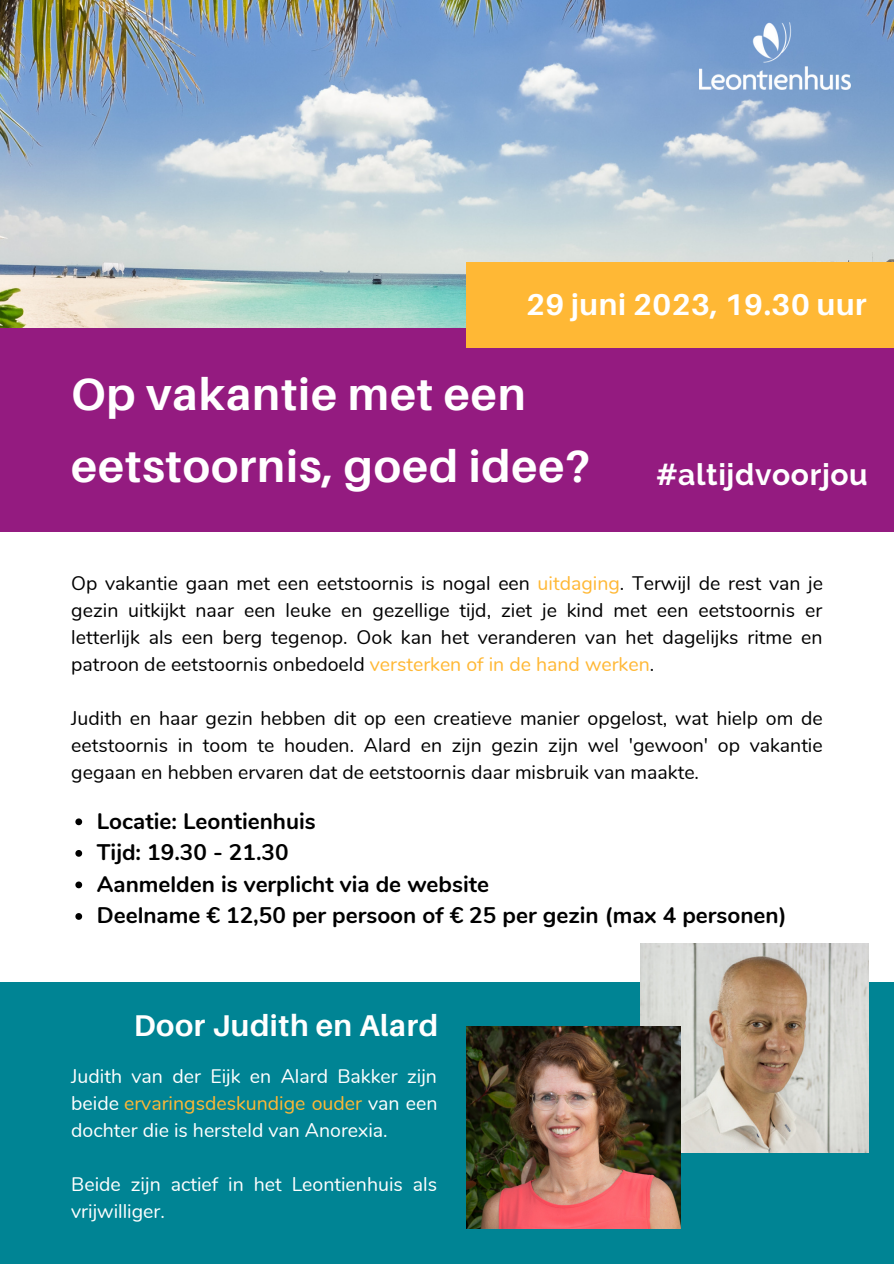
<style>
.page{position:relative;width:894px;height:1264px;background:#fff}
.page>*{position:absolute;margin:0;border:0;box-sizing:border-box;transform-origin:0 0}
.t1{font:700 45px/72px "Aileron";letter-spacing:.02em;color:#fff}
.t2{font:700 30px "Aileron";letter-spacing:.02em;color:#fff}
.t3{font:700 30px "Raleway";letter-spacing:.02em;color:#fff}
.t4{font:700 22.5px/31.5px "Nunito";color:#000}
.t5{font:19.5px/27px "Nunito";color:#000;text-align:justify}
.t6{font:19.5px/27px "Nunito";color:#fff;text-align:justify}
.s1{color:#ffb835}
</style>
<div class="page">
<img style="left:0;top:0;width:893px;height:328px">
<div style="left:0;top:328px;width:893px;height:204px;background:#941b80"></div>
<img style="left:699px;top:23px;width:151px;height:66px">
<div style="left:0;top:982px;width:893px;height:281px;background:#008494"></div>
<img style="left:640px;top:943px;width:228px;height:209px">
<img style="left:466px;top:1026px;width:214px;height:202px">
<svg style="left:75px;top:818px;width:7px;height:7px"></svg>
<svg style="left:75px;top:850px;width:7px;height:6px"></svg>
<svg style="left:75px;top:881px;width:7px;height:7px"></svg>
<svg style="left:75px;top:913px;width:7px;height:6px"></svg>
<div style="left:466px;top:262px;width:427px;height:85px;background:#ffb835"></div>
<h2 class="t2" style="left:526px;top:285px;width:342px">29 juni 2023, 19.30 uur</h2>
<h1 class="t1" style="left:71px;top:357px;width:520px">Op vakantie met een eetstoornis, goed idee?</h1>
<h2 class="t3" style="left:655px;top:456px;width:213px">#altijdvoorjou</h2>
<p class="t5" style="left:71px;top:570px;width:753px">Op vakantie gaan met een eetstoornis is nogal een <span class="s1">uitdaging</span>. Terwijl de rest van je gezin uitkijkt naar een leuke en gezellige tijd, ziet je kind met een eetstoornis er letterlijk als een berg tegenop. Ook kan het veranderen van het dagelijks ritme en patroon de eetstoornis onbedoeld <span class="s1">versterken of in de hand werken</span>.</p>
<p class="t5" style="left:71px;top:705px;width:752px">Judith en haar gezin hebben dit op een creatieve manier opgelost, wat hielp om de eetstoornis in toom te houden. Alard en zijn gezin zijn wel 'gewoon' op vakantie gegaan en hebben ervaren dat de eetstoornis daar misbruik van maakte.</p>
<p class="t4" style="left:97px;top:805px;width:691px">Locatie: Leontienhuis<br>Tijd: 19.30 - 21.30<br>Aanmelden is verplicht via de website<br>Deelname € 12,50 per persoon of € 25 per gezin (max 4 personen)</p>
<h2 class="t2" style="left:134px;top:1007px;width:306px">Door Judith en Alard</h2>
<p class="t6" style="left:71px;top:1062px;width:367px">Judith van der Eijk en Alard Bakker zijn beide <span class="s1">ervaringsdeskundige ouder</span> van een dochter die is hersteld van Anorexia.</p>
<p class="t6" style="left:71px;top:1171px;width:367px">Beide zijn actief in het Leontienhuis als vrijwilliger.</p>
</div>
